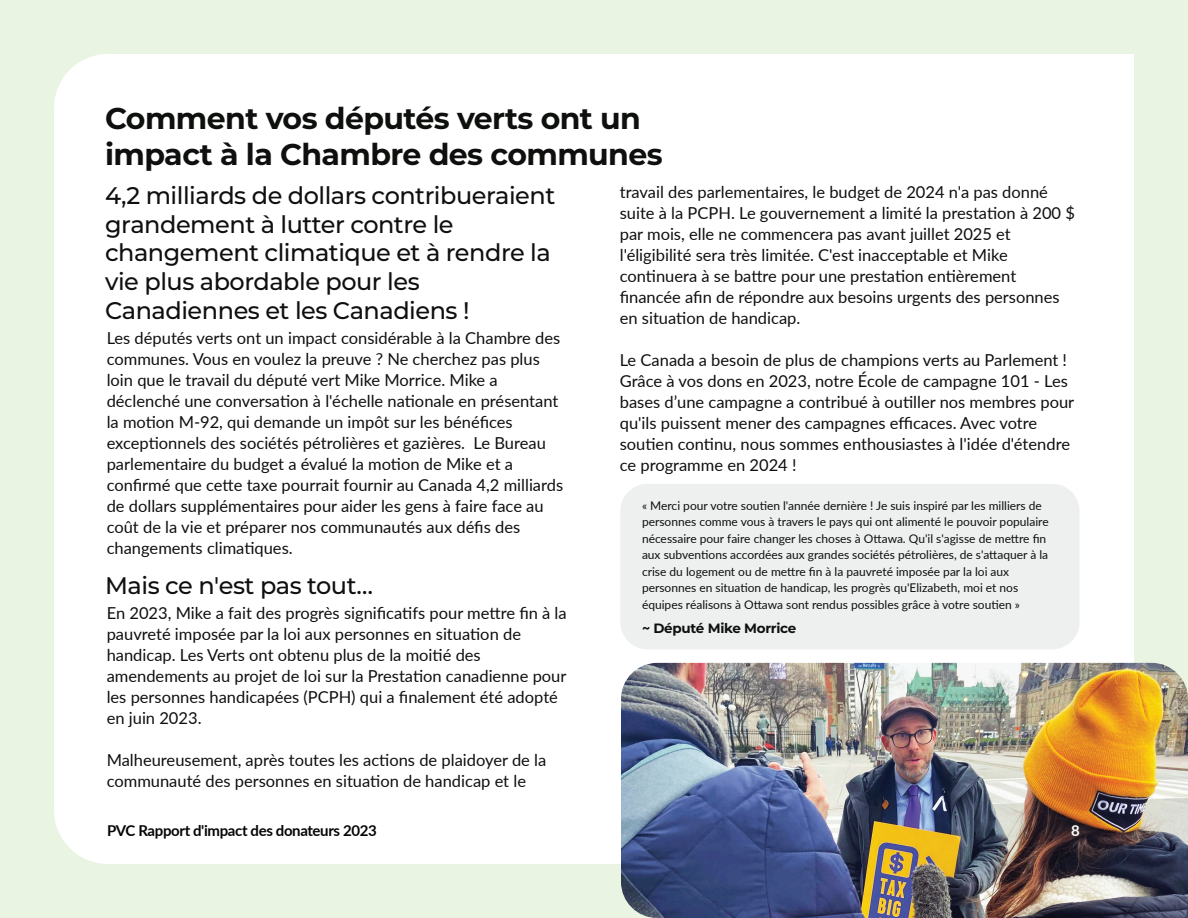
<style>
.page{position:relative;width:1188px;height:918px;background:#eaf4e2}
.page>*{position:absolute;margin:0;border:0;box-sizing:border-box;transform-origin:0 0}
.t1{font:700 30px/36px "Montserrat";letter-spacing:-.02em;color:#0e100e}
.t2{font:500 24px/28.8px "Montserrat";letter-spacing:-.02em;color:#0e100e}
.t3{font:16.5px/21px "Lato";color:#0e100e}
.t4{font:700 15px "Lato";letter-spacing:-.025em;color:#050504}
.t5{font:700 15px "Lato";color:#fff}
.t6{font:700 13.5px "Montserrat";letter-spacing:-.02em;color:#0e100e}
.t7{font:12px/16.5px "Lato";color:#0e100e}
</style>
<div class="page">
<div style="left:54px;top:54px;width:1080px;height:810px;background:#fff"></div>
<img style="left:621px;top:663px;width:567px;height:255px">
<div style="left:620px;top:484px;width:460px;height:165px;background:#eef0f0;border-radius:27px"></div>
<h1 class="t1" style="left:105px;top:98px;width:559px">Comment vos députés verts ont un impact à la Chambre des communes</h1>
<h2 class="t2" style="left:105px;top:180px;width:452px">4,2 milliards de dollars contribueraient grandement à lutter contre le changement climatique et à rendre la vie plus abordable pour les Canadiennes et les Canadiens !</h2>
<p class="t3" style="left:620px;top:180px;width:457px">travail des parlementaires, le budget de 2024 n'a pas donné suite à la PCPH. Le gouvernement a limité la prestation à 200 $ par mois, elle ne commencera pas avant juillet 2025 et l'éligibilité sera très limitée. C'est inacceptable et Mike continuera à se battre pour une prestation entièrement financée afin de répondre aux besoins urgents des personnes en situation de handicap.</p>
<p class="t3" style="left:620px;top:348px;width:456px">Le Canada a besoin de plus de champions verts au Parlement !<br>Grâce à vos dons en 2023, notre École de campagne 101 - Les bases d’une campagne a contribué à outiller nos membres pour qu'ils puissent mener des campagnes efficaces. Avec votre soutien continu, nous sommes enthousiastes à l'idée d'étendre ce programme en 2024 !</p>
<p class="t3" style="left:107px;top:327px;width:458px">Les députés verts ont un impact considérable à la Chambre des communes. Vous en voulez la preuve ? Ne cherchez pas plus loin que le travail du député vert Mike Morrice. Mike a déclenché une conversation à l'échelle nationale en présentant la motion M-92, qui demande un impôt sur les bénéfices exceptionnels des sociétés pétrolières et gazières. Le Bureau parlementaire du budget a évalué la motion de Mike et a confirmé que cette taxe pourrait fournir au Canada 4,2 milliards de dollars supplémentaires pour aider les gens à faire face au coût de la vie et préparer nos communautés aux défis des changements climatiques.</p>
<p class="t7" style="left:642px;top:497px;width:408px">« Merci pour votre soutien l'année dernière ! Je suis inspiré par les milliers de personnes comme vous à travers le pays qui ont alimenté le pouvoir populaire nécessaire pour faire changer les choses à Ottawa. Qu'il s'agisse de mettre fin aux subventions accordées aux grandes sociétés pétrolières, de s'attaquer à la crise du logement ou de mettre fin à la pauvreté imposée par la loi aux personnes en situation de handicap, les progrès qu'Elizabeth, moi et nos équipes réalisons à Ottawa sont rendus possibles grâce à votre soutien »</p>
<h2 class="t2" style="left:105px;top:570px;width:269px">Mais ce n'est pas tout…</h2>
<p class="t3" style="left:107px;top:602px;width:462px">En 2023, Mike a fait des progrès significatifs pour mettre fin à la pauvreté imposée par la loi aux personnes en situation de handicap. Les Verts ont obtenu plus de la moitié des amendements au projet de loi sur la Prestation canadienne pour les personnes handicapées (PCPH) qui a finalement été adopté en juin 2023.</p>
<p class="t3" style="left:107px;top:749px;width:441px">Malheureusement, après toutes les actions de plaidoyer de la communauté des personnes en situation de handicap et le</p>
<p class="t6" style="left:642px;top:618px;width:156px">~ Député Mike Morrice</p>
<p class="t4" style="left:107px;top:820px;width:271px">PVC Rapport d'impact des donateurs 2023</p>
<p class="t5" style="left:1071px;top:820px;width:10px">8</p>
</div>
